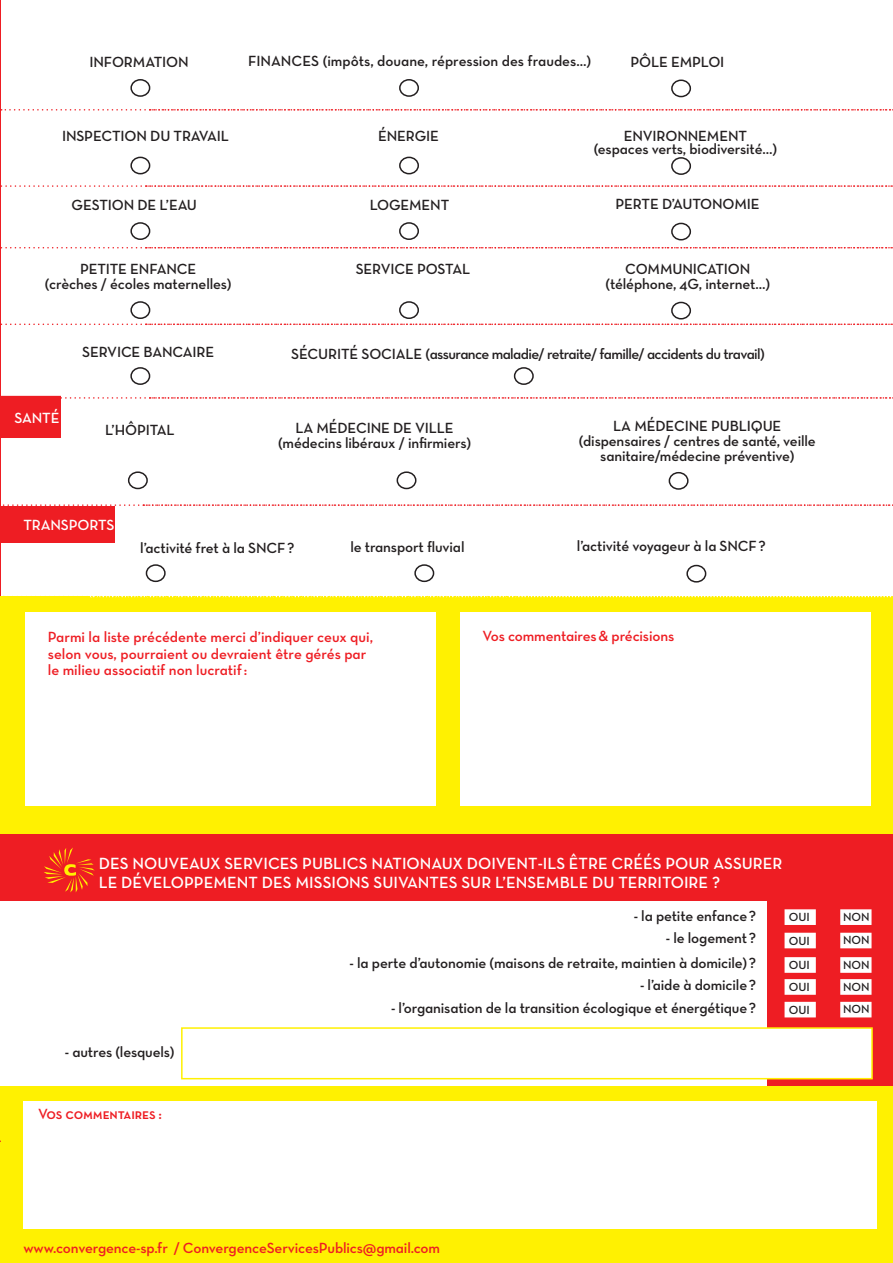
<style>
.page{position:relative;width:893px;height:1263px;background:#fff}
.page>*{position:absolute;margin:0;border:0;box-sizing:border-box;transform-origin:0 0}
.t1{font:16.5px/19.5px "Neutraface Text Demi Alt";color:#fff}
.t2{font:15px/15px "Neutraface Text Demi Alt";letter-spacing:-.01em;color:#231f20;text-align:center}
.t3{font:15px/16.5px "Neutraface Text Demi Alt";letter-spacing:-.005em;color:#ee1d23}
.t4{font:15px "Neutraface Text Demi Alt";letter-spacing:-.04em;color:#231f20}
.t5{font:15px "Neutraface Text Demi Alt";color:#fff}
.t6{font:12px "Neutraface Text Demi Alt";letter-spacing:-.01em;color:#231f20}
</style>
<div class="page">
<hr style="left:0;top:0;width:1px;height:801px;background:#ee1d23">
<div style="left:0;top:834px;width:893px;height:67px;background:#ee1d23"></div>
<div style="left:767px;top:854px;width:126px;height:232px;background:#ee1d23"></div>
<div style="left:181px;top:1027px;width:692px;height:52px;background:#fff;border:2px solid #fff101"></div>
<div style="left:0;top:1086px;width:893px;height:177px;background:#fff101"></div>
<div style="left:0;top:596px;width:893px;height:237px;background:#fff101"></div>
<svg style="left:90px;top:596px;width:803px;height:1px"></svg>
<div style="left:26px;top:612px;width:410px;height:194px;background:#fff"></div>
<div style="left:460px;top:612px;width:411px;height:194px;background:#fff"></div>
<svg style="left:44px;top:847px;width:51px;height:45px"></svg>
<div style="left:784px;top:909px;width:32px;height:16px;background:#fff;border:2px solid #fff"></div>
<div style="left:840px;top:909px;width:31px;height:16px;background:#fff;border:2px solid #fff"></div>
<div style="left:784px;top:933px;width:32px;height:15px;background:#fff;border:2px solid #fff"></div>
<div style="left:840px;top:933px;width:31px;height:15px;background:#fff"></div>
<div style="left:784px;top:957px;width:32px;height:16px;background:#fff;border:2px solid #fff"></div>
<div style="left:840px;top:957px;width:31px;height:16px;background:#fff;border:2px solid #fff"></div>
<div style="left:784px;top:979px;width:32px;height:16px;background:#fff;border:2px solid #fff"></div>
<div style="left:840px;top:979px;width:31px;height:16px;background:#fff;border:2px solid #fff"></div>
<div style="left:784px;top:1002px;width:32px;height:15px;background:#fff;border:2px solid #fff"></div>
<div style="left:840px;top:1002px;width:31px;height:15px;background:#fff"></div>
<div style="left:23px;top:1101px;width:854px;height:128px;background:#fff"></div>
<div style="left:0;top:506px;width:115px;height:37px;background:#ee1d23"></div>
<div style="left:130px;top:367px;width:20px;height:18px;border:2px solid #231f20;border-radius:50%"></div>
<div style="left:514px;top:367px;width:20px;height:18px;border:2px solid #231f20;border-radius:50%"></div>
<div style="left:130px;top:222px;width:20px;height:18px;border:2px solid #231f20;border-radius:50%"></div>
<div style="left:399px;top:222px;width:20px;height:18px;border:2px solid #231f20;border-radius:50%"></div>
<div style="left:671px;top:223px;width:20px;height:17px;border:2px solid #231f20;border-radius:50%"></div>
<div style="left:130px;top:79px;width:20px;height:18px;border:2px solid #231f20;border-radius:50%"></div>
<div style="left:399px;top:79px;width:20px;height:18px;border:2px solid #231f20;border-radius:50%"></div>
<div style="left:671px;top:80px;width:20px;height:17px;border:2px solid #231f20;border-radius:50%"></div>
<div style="left:130px;top:301px;width:20px;height:18px;border:2px solid #231f20;border-radius:50%"></div>
<div style="left:399px;top:301px;width:20px;height:18px;border:2px solid #231f20;border-radius:50%"></div>
<div style="left:671px;top:302px;width:20px;height:17px;border:2px solid #231f20;border-radius:50%"></div>
<div style="left:128px;top:471px;width:20px;height:18px;border:2px solid #231f20;border-radius:50%"></div>
<div style="left:397px;top:471px;width:19px;height:18px;border:2px solid #231f20;border-radius:50%"></div>
<div style="left:669px;top:472px;width:20px;height:18px;border:2px solid #231f20;border-radius:50%"></div>
<div style="left:146px;top:564px;width:20px;height:18px;border:2px solid #231f20;border-radius:50%"></div>
<div style="left:414px;top:564px;width:20px;height:18px;border:2px solid #231f20;border-radius:50%"></div>
<div style="left:686px;top:565px;width:20px;height:18px;border:2px solid #231f20;border-radius:50%"></div>
<div style="left:130px;top:157px;width:20px;height:17px;border:2px solid #231f20;border-radius:50%"></div>
<div style="left:399px;top:157px;width:20px;height:17px;border:2px solid #231f20;border-radius:50%"></div>
<div style="left:671px;top:157px;width:20px;height:18px;border:2px solid #231f20;border-radius:50%"></div>
<svg style="left:1px;top:185px;width:892px;height:2px"></svg>
<svg style="left:1px;top:324px;width:892px;height:1px"></svg>
<svg style="left:1px;top:247px;width:892px;height:1px"></svg>
<svg style="left:1px;top:396px;width:892px;height:42px"></svg>
<svg style="left:2px;top:504px;width:891px;height:2px"></svg>
<svg style="left:1px;top:109px;width:892px;height:2px"></svg>
<p class="t2" style="left:89px;top:54px;width:101px">information</p>
<p class="t2" style="left:248px;top:53px;width:345px">finances (impôts, douane, répression des fraudes…)</p>
<p class="t2" style="left:630px;top:54px;width:95px">Pôle emploi</p>
<p class="t2" style="left:62px;top:129px;width:168px">I nspection du travail</p>
<p class="t2" style="left:378px;top:129px;width:62px">énergie</p>
<p class="t2" style="left:594px;top:129px;width:185px;line-height:13.5px">environnement<br>(espaces verts, biodiversité…)</p>
<p class="t2" style="left:72px;top:197px;width:127px">gestion de l’eau</p>
<p class="t2" style="left:370px;top:197px;width:81px">Logement</p>
<p class="t2" style="left:615px;top:196px;width:146px">perte d’autonomie</p>
<p class="t2" style="left:45px;top:261px;width:188px">petite enfance<br>(crèches / écoles maternelles)</p>
<p class="t2" style="left:82px;top:344px;width:134px">Service bancaire</p>
<p class="t2" style="left:356px;top:261px;width:116px">service postal</p>
<p class="t2" style="left:605px;top:261px;width:166px">communication (téléphone, 4G, internet…)</p>
<p class="t4" style="left:291px;top:344px;width:475px">Sé curité socia le (assurance maladie/ retraite/ famille/ accidents du travail)</p>
<p class="t5" style="left:14px;top:408px;width:44px">santé</p>
<p class="t2" style="left:105px;top:422px;width:71px">l’hôpital</p>
<p class="t2" style="left:278px;top:420px;width:195px">la médecine de ville (médecins libéraux / infirmiers)</p>
<p class="t2" style="left:579px;top:418px;width:238px">la médecine publique (dispensaires / centres de santé, veille sanitaire/médecine préventive)</p>
<p class="t5" style="left:23px;top:516px;width:93px">transports</p>
<p class="t2" style="left:140px;top:541px;width:117px">l’activité fret à la SNCF</p>
<p class="t2" style="left:287px;top:541px;width:9px">?</p>
<p class="t2" style="left:350px;top:540px;width:116px">le transport fluvial</p>
<p class="t2" style="left:577px;top:539px;width:152px">l’activité voyageur à la SNCF</p>
<p class="t2" style="left:758px;top:539px;width:9px">?</p>
<p class="t3" style="left:48px;top:629px;width:327px">Parmi la liste précédente merci d’indiquer ceux qui, selon vous, pourraient ou devraient être gérés par le milieu associatif non lucratif:</p>
<p class="t3" style="left:483px;top:628px;width:193px">Vos commentaires&amp; précisions</p>
<p class="t1" style="left:99px;top:853px;width:685px">Des nouveaux services publics nationaux doivent-ils être créés pour assurer le développement des missions suivantes sur l’ensemble du territoire ?</p>
<p class="t2" style="left:634px;top:908px;width:124px">- la petite enfance?</p>
<p class="t2" style="left:666px;top:930px;width:92px">- le logement?</p>
<p class="t2" style="left:350px;top:955px;width:408px">- la perte d’autonomie (maisons de retraite, maintien à domicile)?</p>
<p class="t2" style="left:640px;top:977px;width:118px">- l’aide à domicile?</p>
<p class="t2" style="left:391px;top:1000px;width:367px">- l’organisation de la transition écologique et énergétique?</p>
<p class="t2" style="left:65px;top:1044px;width:111px">- autres (lesquels)</p>
<p class="t6" style="left:789px;top:909px;width:22px">Oui</p>
<p class="t6" style="left:843px;top:909px;width:10px">NON</p>
<p class="t6" style="left:789px;top:933px;width:22px">Oui</p>
<p class="t6" style="left:843px;top:932px;width:10px">NON</p>
<p class="t6" style="left:789px;top:957px;width:22px">Oui</p>
<p class="t6" style="left:843px;top:957px;width:10px">NON</p>
<p class="t6" style="left:789px;top:979px;width:22px">Oui</p>
<p class="t6" style="left:843px;top:979px;width:10px">NON</p>
<p class="t6" style="left:789px;top:1002px;width:22px">Oui</p>
<p class="t6" style="left:843px;top:1002px;width:10px">NON</p>
<p class="t3" style="left:38px;top:1106px;width:125px">Vos commentaires :</p>
<p class="t3" style="left:23px;top:1240px;width:418px">www.convergence-sp.fr / ConvergenceServicesPublics@gmail.com</p>
</div>
